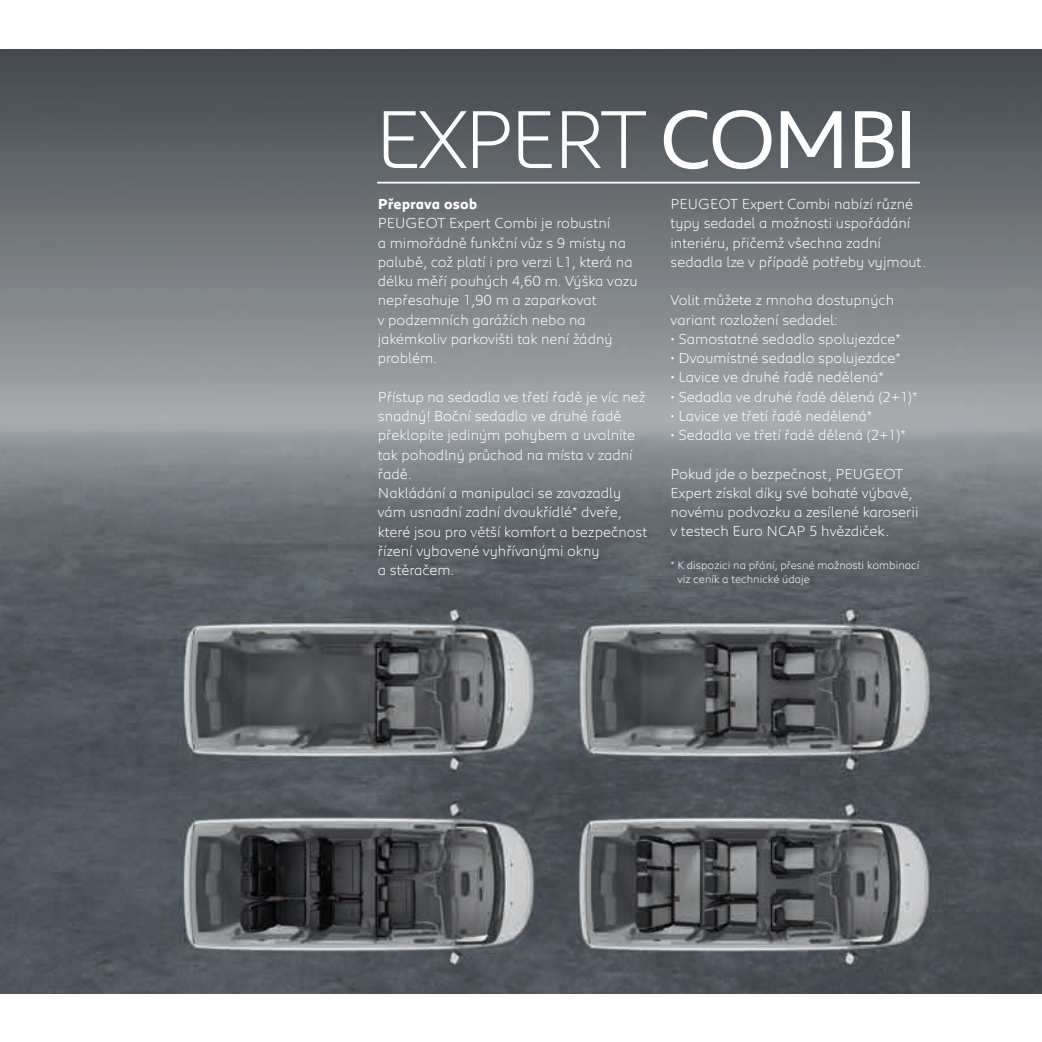
<style>
.page{position:relative;width:1042px;height:1042px;background:#fff}
.page>*{position:absolute;margin:0;border:0;box-sizing:border-box;transform-origin:0 0}
.t1{font:300 84px "Peugeot";letter-spacing:-.055em;color:#fff}
.t2{font:300 14.88px/19.2px "Peugeot";color:#fff}
.t3{font:700 14.88px "Peugeot";color:#fff}
.t4{font:300 11.38px/13.7px "Peugeot";color:#fff}
.s1{font-weight:400}
</style>
<div class="page">
<img style="left:0;top:50px;width:1042px;height:944px">
<hr style="left:377px;top:182px;width:543px;height:1px;background:#fff">
<h1 class="t1" style="left:375px;top:92px;width:546px">EXPERT <span class="s1">COMBI</span></h1>
<p class="t3" style="left:378px;top:198px;width:101px">Přeprava osob</p>
<p class="t2" style="left:378px;top:214px;width:261px">PEUGEOT Expert Combi je robustní<br>a mimořádně funkční vůz s 9 místy na palubě, což platí i pro verzi L1, která na délku měří pouhých 4,60 m. Výška vozu nepřesahuje 1,90 m a zaparkovat<br>v podzemních garážích nebo na jakémkoliv parkovišti tak není žádný problém.</p>
<p class="t2" style="left:378px;top:387px;width:271px">Přístup na sedadla ve třetí řadě je víc než snadný! Boční sedadlo ve druhé řadě překlopíte jediným pohybem a uvolníte tak pohodlný průchod na místa v zadní řadě.<br>Nakládání a manipulaci se zavazadly vám usnadní zadní dvoukřídlé* dveře, které jsou pro větší komfort a bezpečnost řízení vybavené vyhřívanými okny<br>a stěračem.</p>
<p class="t2" style="left:670px;top:194px;width:257px">PEUGEOT Expert Combi nabízí různé typy sedadel a možnosti uspořádání interiéru, přičemž všechna zadní sedadla lze v případě potřeby vyjmout.</p>
<p class="t2" style="left:670px;top:291px;width:225px">Volit můžete z mnoha dostupných variant rozložení sedadel:</p>
<p class="t2" style="left:670px;top:329px;width:232px">• Samostatné sedadlo spolujezdce*</p>
<p class="t2" style="left:670px;top:348px;width:232px">• Dvoumístné sedadlo spolujezdce*</p>
<p class="t2" style="left:670px;top:367px;width:215px">• Lavice ve druhé řadě nedělená*</p>
<p class="t2" style="left:670px;top:387px;width:249px">• Sedadla ve druhé řadě dělená (2+1)*</p>
<p class="t2" style="left:670px;top:406px;width:203px">• Lavice ve třetí řadě nedělená*</p>
<p class="t2" style="left:670px;top:425px;width:237px">• Sedadla ve třetí řadě dělená (2+1)*</p>
<p class="t2" style="left:670px;top:464px;width:249px">Pokud jde o bezpečnost, PEUGEOT Expert získal díky své bohaté výbavě, novému podvozku a zesílené karoserii v testech Euro NCAP 5 hvězdiček.</p>
<p class="t4" style="left:677px;top:558px;width:243px;text-indent:-7px">* K dispozici na přání, přesné možnosti kombinací viz ceník a technické údaje</p>
</div>
